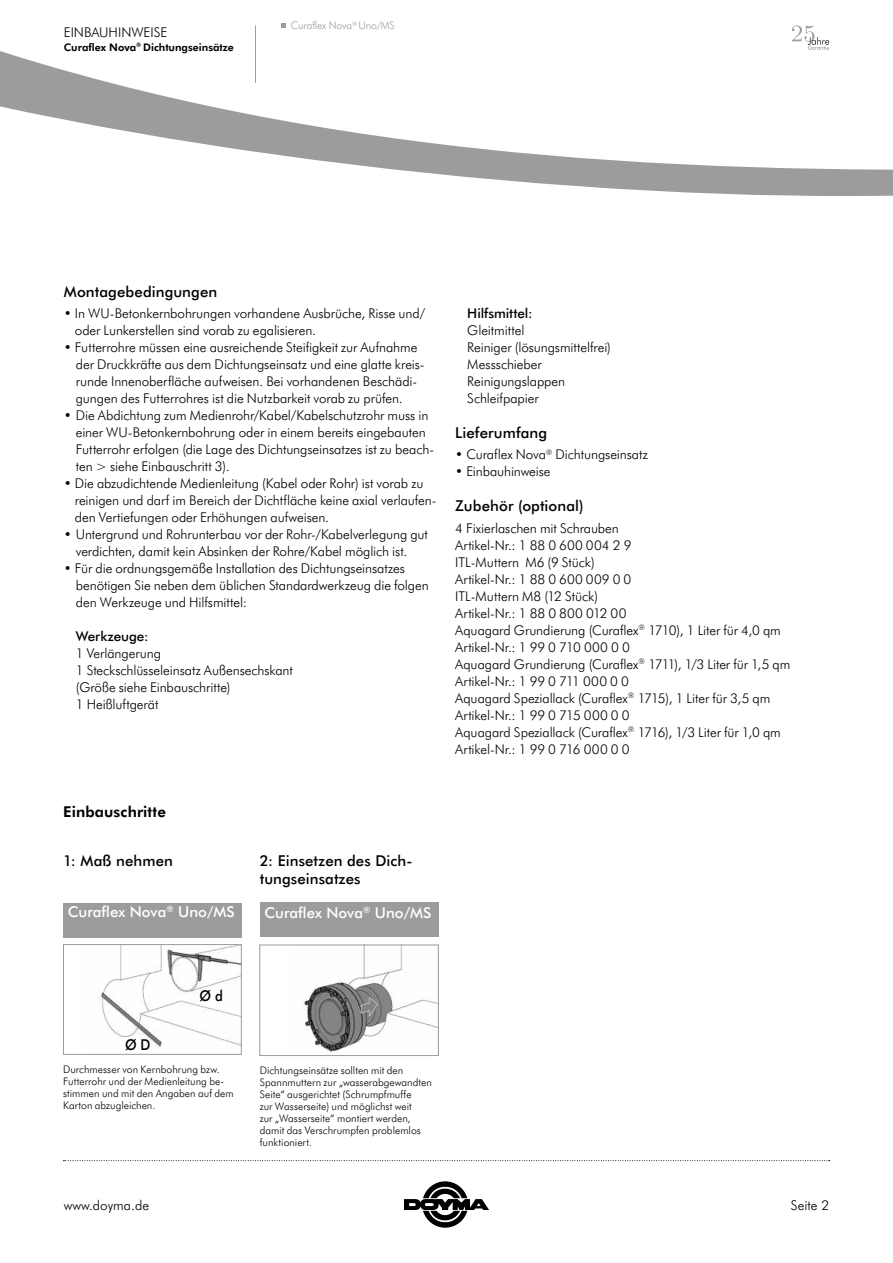
<style>
.page{position:relative;width:893px;height:1263px;background:#fff}
.page>*{position:absolute;margin:0;border:0;box-sizing:border-box;transform-origin:0 0}
.t1{font:500 15px/18px "Futura BT";letter-spacing:.005em;color:#000}
.t2{font:500 15px "Futura BT";color:#fff}
.t3{font:700 15px "Futura BT";letter-spacing:.005em;color:#000}
.t4{font:500 15px "Futura BT";letter-spacing:.005em;color:#000;scale:.9 1}
.t5{font:300 13.5px/17px "Futura BT";letter-spacing:-.005em;color:#000}
.t6{font:500 13.5px "Futura BT";letter-spacing:-.005em;color:#000}
.t7{font:300 10.5px/12px "Futura BT";color:#000}
.t8{font:700 10.5px "Futura BT";color:#000}
.t9{font:300 10.5px "Futura BT";letter-spacing:-.015em;color:#9c9c9c}
</style>
<div class="page">
<svg style="left:63px;top:1160px;width:767px;height:1px"></svg>
<svg style="left:404px;top:1181px;width:85px;height:47px"></svg>
<svg style="left:0;top:25px;width:893px;height:171px"></svg>
<hr style="left:255px;top:26px;width:1px;height:57px;background:#9c9c9c">
<svg style="left:281px;top:23px;width:5px;height:5px"></svg>
<img style="left:303px;top:946px;width:134px;height:108px">
<div style="left:259px;top:944px;width:180px;height:112px;border:1px solid #9c9c9c"></div>
<div style="left:260px;top:903px;width:178px;height:34px;background:#9c9c9c"></div>
<div style="left:63px;top:903px;width:179px;height:34px;background:#9c9c9c"></div>
<img style="left:98px;top:946px;width:142px;height:101px">
<div style="left:63px;top:944px;width:179px;height:111px;border:1px solid #9c9c9c"></div>
<svg style="left:792px;top:26px;width:37px;height:24px"></svg>
<p class="t5" style="left:64px;top:23px;width:105px">EINBAUHINWEISE</p>
<p class="t8" style="left:64px;top:40px;width:172px">Curaflex Nova<sup>®</sup> Dichtungseinsätze</p>
<p class="t9" style="left:291px;top:19px;width:105px">Curaflex Nova<sup>®</sup> Uno/MS</p>
<p class="t1" style="left:64px;top:281px;width:155px">Montagebedingungen</p>
<p class="t5" style="left:75px;top:304px;width:352px;text-indent:-11px">• In WU-Betonkernbohrungen vorhandene Ausbrüche, Risse und/ oder Lunkerstellen sind vorab zu egalisieren.</p>
<p class="t5" style="left:76px;top:338px;width:350px;text-indent:-12px">• Futterrohre müssen eine ausreichende Steifigkeit zur Aufnahme der Druckkräfte aus dem Dichtungseinsatz und eine glatte kreis&shy;runde Innenoberfläche aufweisen. Bei vorhandenen Beschädi&shy;gungen des Futterrohres ist die Nutzbarkeit vorab zu prüfen.</p>
<p class="t5" style="left:76px;top:406px;width:360px;text-indent:-12px">• Die Abdichtung zum Medienrohr/Kabel/Kabelschutzrohr muss in einer WU-Betonkernbohrung oder in einem bereits eingebauten Futterrohr erfolgen (die Lage des Dichtungseinsatzes ist zu beach&shy;ten &gt; siehe Einbauschritt 3).</p>
<p class="t5" style="left:75px;top:474px;width:363px;text-indent:-11px">• Die abzudichtende Medienleitung (Kabel oder Rohr) ist vorab zu reinigen und darf im Bereich der Dichtfläche keine axial verlaufen&shy;den Vertiefungen oder Erhöhungen aufweisen.</p>
<p class="t5" style="left:76px;top:525px;width:354px;text-indent:-12px">• Untergrund und Rohrunterbau vor der Rohr-/Kabelverlegung gut verdichten, damit kein Absinken der Rohre/Kabel möglich ist.</p>
<p class="t5" style="left:76px;top:559px;width:355px;text-indent:-12px">• Für die ordnungsgemäße Installation des Dichtungseinsatzes benötigen Sie neben dem üblichen Standardwerkzeug die folgen den Werkzeuge und Hilfsmittel:</p>
<p class="t6" style="left:76px;top:627px;width:74px">Werkzeuge:</p>
<p class="t5" style="left:76px;top:644px;width:219px">1 Verlängerung<br>1 Steckschlüsseleinsatz Außensechskant (Größe siehe Einbauschritte)<br>1 Heißluftgerät</p>
<p class="t6" style="left:467px;top:303px;width:67px">Hilfsmittel:</p>
<p class="t5" style="left:467px;top:321px;width:145px">Gleitmittel<br>Reiniger (lösungsmittelfrei)<br>Messschieber<br>Reinigungslappen<br>Schleifpapier</p>
<p class="t1" style="left:455px;top:423px;width:93px">Lieferumfang</p>
<p class="t5" style="left:455px;top:446px;width:194px">• Curaflex Nova<sup>®</sup> Dichtungseinsatz</p>
<p class="t5" style="left:455px;top:463px;width:97px">• Einbauhinweise</p>
<p class="t1" style="left:455px;top:496px;width:130px">Zubehör (optional)</p>
<p class="t5" style="left:455px;top:519px;width:337px">4 Fixierlaschen mit Schrauben<br>Artikel-Nr.: 1 88 0 600 004 2 9<br>ITL-Muttern M6 (9 Stück)<br>Artikel-Nr.: 1 88 0 600 009 0 0<br>ITL-Muttern M8 (12 Stück)<br>Artikel-Nr.: 1 88 0 800 012 00<br>Aquagard Grundierung (Curaflex<sup>®</sup> 1710), 1 Liter für 4,0 qm Artikel-Nr.: 1 99 0 710 000 0 0<br>Aquagard Grundierung (Curaflex<sup>®</sup> 1711), 1/3 Liter für 1,5 qm Artikel-Nr.: 1 99 0 711 000 0 0<br>Aquagard Speziallack (Curaflex<sup>®</sup> 1715), 1 Liter für 3,5 qm Artikel-Nr.: 1 99 0 715 000 0 0<br>Aquagard Speziallack (Curaflex<sup>®</sup> 1716), 1/3 Liter für 1,0 qm Artikel-Nr.: 1 99 0 716 000 0 0</p>
<p class="t3" style="left:63px;top:801px;width:104px">Einbauschritte</p>
<p class="t1" style="left:63px;top:851px;width:111px">1: Maß nehmen</p>
<p class="t2" style="left:68px;top:901px;width:168px">Curaflex Nova<sup>®</sup> Uno/MS</p>
<p class="t1" style="left:260px;top:851px;width:154px">2: Einsetzen des Dich&shy;tungseinsatzes</p>
<p class="t2" style="left:264px;top:902px;width:168px">Curaflex Nova<sup>®</sup> Uno/MS</p>
<p class="t4" style="left:125px;top:1034px;width:30px">Ø D</p>
<p class="t4" style="left:200px;top:985px;width:27px">Ø d</p>
<p class="t7" style="left:63px;top:1063px;width:172px">Durchmesser von Kernbohrung bzw.<br>Futterrohr und der Medienleitung be&shy;stimmen und mit den Angaben auf dem<br>Karton abzugleichen.</p>
<p class="t5" style="left:64px;top:1196px;width:87px">www.doyma.de</p>
<p class="t7" style="left:260px;top:1064px;width:174px">Dichtungseinsätze sollten mit den Spannmuttern zur „wasserabgewandten Seite“ ausgerichtet (Schrumpfmuffe<br>zur Wasserseite) und möglichst weit<br>zur „Wasserseite“ montiert werden, damit das Verschrumpfen problemlos funktioniert.</p>
<p class="t5" style="left:791px;top:1196px;width:40px">Seite 2</p>
</div>
